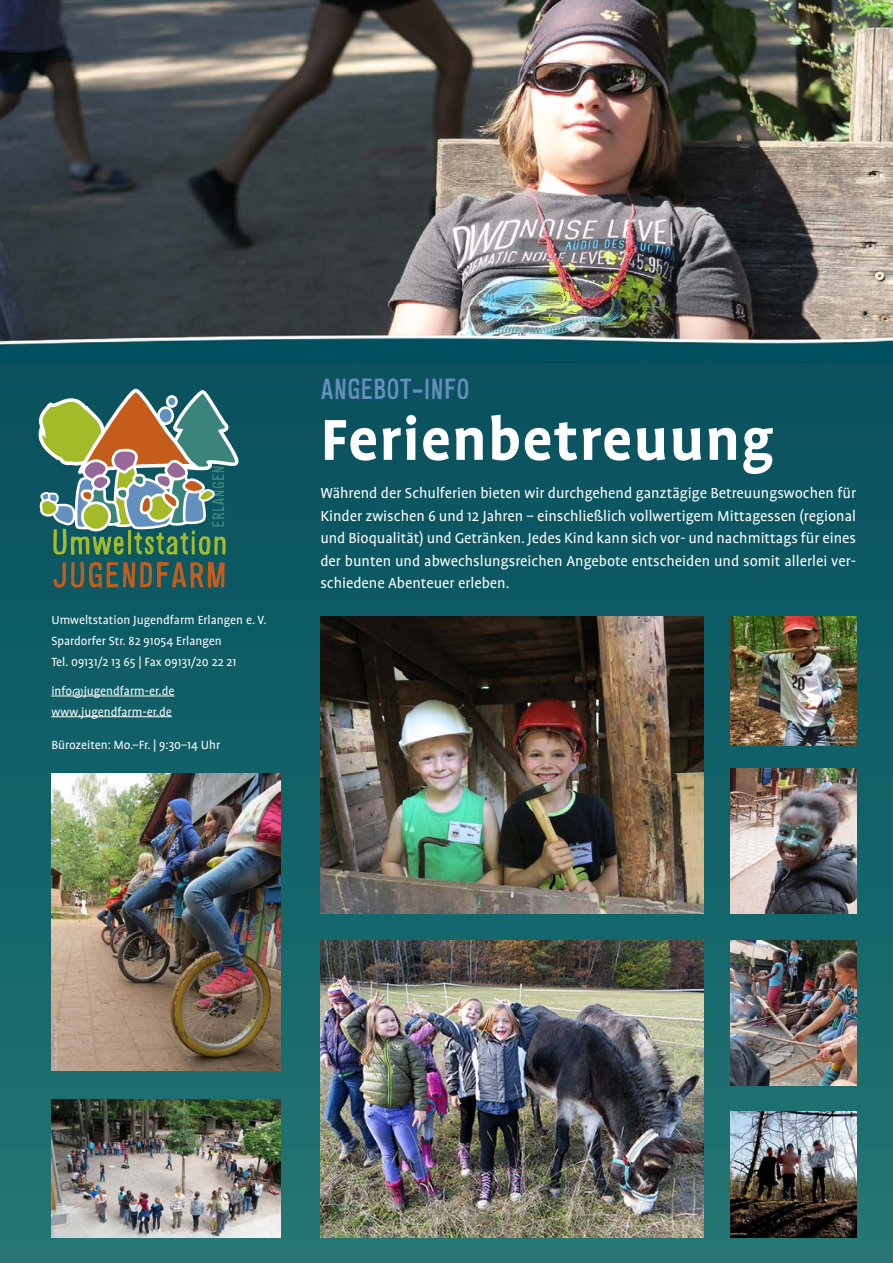
<style>
.page{position:relative;width:893px;height:1263px;background:#fff}
.page>*{position:absolute;margin:0;border:0;box-sizing:border-box;transform-origin:0 0}
.t1{font:700 66px "Profile OT";letter-spacing:.02em;color:#fff}
.t2{font:27px "Alsina Ultrajada";color:#6390bf}
.t3{font:16.5px/22.5px "Profile OT";color:#fff;text-align:justify}
.t4{font:13.5px "Profile OT";color:#fff}
</style>
<div class="page">
<div style="left:0;top:346px;width:893px;height:917px;background:linear-gradient(to bottom,#064f5d,#247674)"></div>
<img style="left:0;top:0;width:893px;height:363px">
<img style="left:320px;top:616px;width:383px;height:297px">
<img style="left:320px;top:941px;width:383px;height:297px">
<img style="left:51px;top:774px;width:230px;height:297px">
<img style="left:730px;top:616px;width:126px;height:130px">
<img style="left:730px;top:769px;width:126px;height:144px">
<img style="left:730px;top:941px;width:126px;height:144px">
<img style="left:730px;top:1111px;width:126px;height:127px">
<img style="left:51px;top:1099px;width:230px;height:139px">
<hr style="left:51px;top:695px;width:123px;height:1px;background:#fff">
<hr style="left:51px;top:716px;width:121px;height:1px;background:#fff">
<svg style="left:54px;top:562px;width:171px;height:26px;background:#595944"></svg>
<svg style="left:37px;top:345px;width:203px;height:210px;background:#587e6f"></svg>
<p class="t4" style="left:51px;top:613px;width:217px">Umweltstation Jugendfarm Erlangen e. V.</p>
<p class="t4" style="left:51px;top:634px;width:172px">Spardorfer Str. 82 91054 Erlangen</p>
<p class="t4" style="left:51px;top:655px;width:186px">Tel. 09131/2 13 65 | Fax 09131/20 22 21</p>
<p class="t4" style="left:51px;top:684px;width:125px">info@jugendfarm-er.de</p>
<p class="t4" style="left:51px;top:705px;width:122px">www.jugendfarm-er.de</p>
<p class="t4" style="left:51px;top:738px;width:170px">Bürozeiten: Mo.–Fr. | 9:30–14 Uhr</p>
<p class="t2" style="left:320px;top:369px;width:151px">ANGEBOT-INFO</p>
<p class="t1" style="left:320px;top:405px;width:455px">Ferienbetreuung</p>
<p class="t3" style="left:320px;top:483px;width:537px">Während der Schulferien bieten wir durchgehend ganztägige Betreuungswochen für Kinder zwischen 6 und 12 Jahren – einschließlich vollwertigem Mittagessen (regional und Bioqualität) und Getränken. Jedes Kind kann sich vor- und nachmittags für eines der bunten und abwechslungsreichen Angebote entscheiden und somit allerlei ver&shy;schiedene Abenteuer erleben.</p>
</div>
